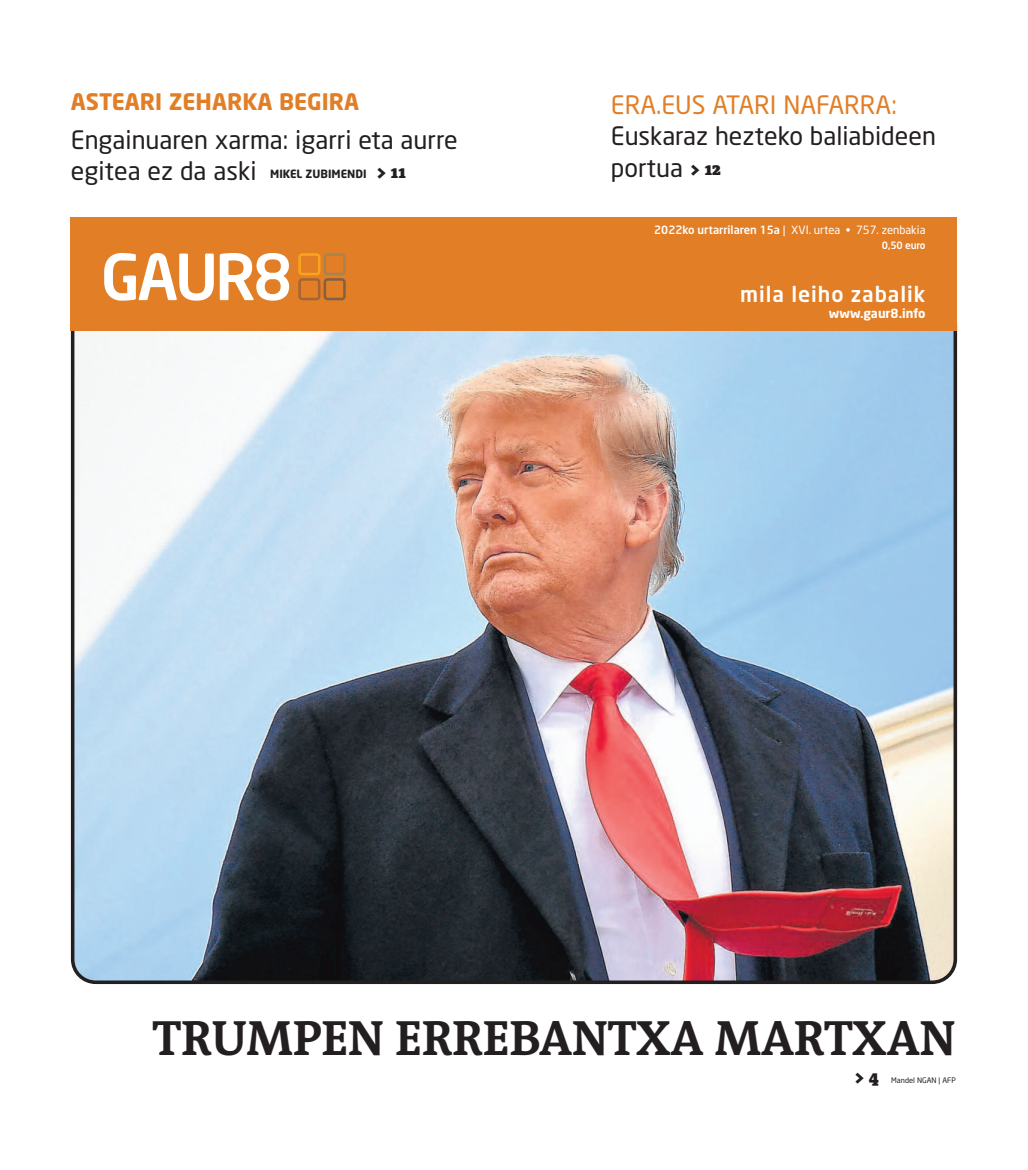
<style>
.page{position:relative;width:1028px;height:1170px;background:#fff}
.page>*{position:absolute;margin:0;border:0;box-sizing:border-box;transform-origin:0 0}
.t1{font:700 50px "The Antiqua B7";letter-spacing:-.015em;color:#231f20}
.t2{font:25px/31.2px "Neo Sans";color:#231f20}
.t3{font:25px "Neo Sans";color:#e17e26}
.t4{font:700 22.5px "Neo Sans";color:#e17e26}
.t5{font:500 21.25px "Neo Sans";letter-spacing:.045em;color:#fff}
.t6{font:900 17.5px "The Antiqua B9";color:#231f20}
.t7{font:700 12.5px "Neo Sans";color:#fff}
.t8{font:11.25px "Neo Sans";color:#fff}
.t9{font:700 11.25px "Neo Sans";color:#231f20}
.t10{font:500 10px "Neo Sans";letter-spacing:-.02em;color:#fff}
.t11{font:7.5px "Neo Sans";color:#231f20}
.s1{font-family:"The Antiqua B9";font-weight:900;font-size:17.5px}
.s2{font-weight:500}
</style>
<div class="page">
<img style="left:71px;top:330px;width:886px;height:653px">
<div style="left:71px;top:217px;width:886px;height:113px;background:#e17e26"></div>
<svg style="left:104px;top:253px;width:110px;height:47px"></svg>
<svg style="left:220px;top:253px;width:69px;height:47px"></svg>
<div style="left:123px;top:276px;width:13px;height:6px;background:#fff"></div>
<div style="left:298px;top:278px;width:22px;height:22px;border:3px solid #a76433;border-radius:3px"></div>
<div style="left:298px;top:253px;width:22px;height:22px;border:3px solid #f9a51b;border-radius:3px"></div>
<div style="left:323px;top:278px;width:23px;height:22px;border:3px solid #816043;border-radius:3px"></div>
<div style="left:323px;top:253px;width:23px;height:22px;border:3px solid #a68351;border-radius:3px"></div>
<p class="t4" style="left:71px;top:93px;width:290px">ASTEARI ZEHARKA BEGIRA</p>
<p class="t2" style="left:71px;top:126px;width:388px">Engainuaren xarma: igarri eta aurre egitea ez da aski</p>
<p class="t9" style="left:270px;top:169px;width:137px">MIKEL ZUBIMENDI <span class="s1">&gt; 11</span></p>
<p class="t3" style="left:611px;top:95px;width:287px">ERA.EUS ATARI NAFARRA:</p>
<p class="t2" style="left:611px;top:123px;width:326px">Euskaraz hezteko baliabideen portua <span class="s1">&gt; 12</span></p>
<p class="t8" style="left:654px;top:225px;width:273px"><span class="s2">2022ko urtarrilaren 15a</span> | XVI. urtea • 757. zenbakia</p>
<p class="t10" style="left:882px;top:242px;width:45px">0,50 euro</p>
<p class="t5" style="left:740px;top:285px;width:187px">mila leiho zabalik</p>
<p class="t7" style="left:829px;top:308px;width:98px">www.gaur8.info</p>
<h1 class="t1" style="left:152px;top:1021px;width:805px">TRUMPEN ERREBANTXA MARTXAN</h1>
<p class="t6" style="left:854px;top:1070px;width:26px">&gt;4</p>
<p class="t11" style="left:891px;top:1076px;width:66px">Mandel NGAN | AFP</p>
</div>
